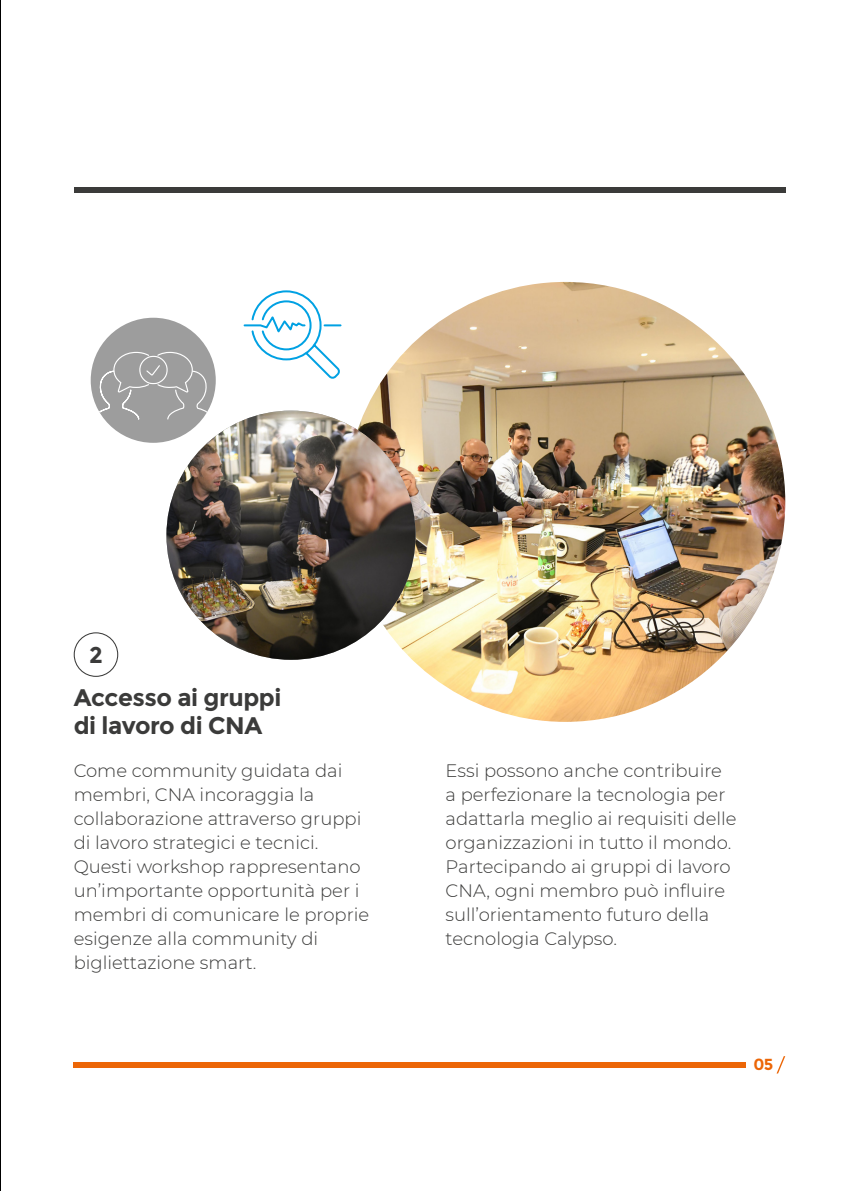
<style>
.page{position:relative;width:842px;height:1191px;background:#fff}
.page>*{position:absolute;margin:0;border:0;box-sizing:border-box;transform-origin:0 0}
.t1{font:700 24px/28px "Montserrat";letter-spacing:-.02em;color:#3b3b3a}
.t2{font:700 22.8px "Montserrat";color:#3b3b3a}
.t3{font:300 18px/24px "Montserrat";color:#3b3b3a}
.t4{font:700 16px "Montserrat";color:#ec6607}
</style>
<div class="page">
<div style="left:74px;top:632px;width:44px;height:45px;border:1px solid #3b3b3a;border-radius:50%"></div>
<div style="left:74px;top:187px;width:711px;height:6px;background:#3b3b3a"></div>
<hr style="left:0;top:0;width:1px;height:1191px;background:#000">
<div style="left:74px;top:1062px;width:672px;height:5px;background:#ec6607"></div>
<svg style="left:776px;top:1056px;width:9px;height:17px"></svg>
<img style="left:358px;top:282px;width:427px;height:440px">
<img style="left:166px;top:410px;width:250px;height:250px;border-radius:125px">
<svg style="left:243px;top:290px;width:99px;height:89px"></svg>
<div style="left:91px;top:318px;width:125px;height:125px;background:#9d9d9d;border-radius:50%"></div>
<svg style="left:94px;top:351px;width:119px;height:69px"></svg>
<p class="t2" style="left:89px;top:640px;width:15px">2</p>
<h1 class="t1" style="left:74px;top:684px;width:209px">Accesso ai gruppi di lavoro di CNA</h1>
<p class="t3" style="left:74px;top:758px;width:297px">Come community guidata dai membri, CNA incoraggia la collaborazione attraverso gruppi di lavoro strategici e tecnici.<br>Questi workshop rappresentano un’importante opportunità per i membri di comunicare le proprie esigenze alla community di bigliettazione smart.</p>
<p class="t3" style="left:446px;top:758px;width:292px">Essi possono anche contribuire a perfezionare la tecnologia per adattarla meglio ai requisiti delle organizzazioni in tutto il mondo.<br>Partecipando ai gruppi di lavoro<br>CNA, ogni membro può influire sull’orientamento futuro della tecnologia Calypso.</p>
<p class="t4" style="left:753px;top:1054px;width:22px">05</p>
</div>
